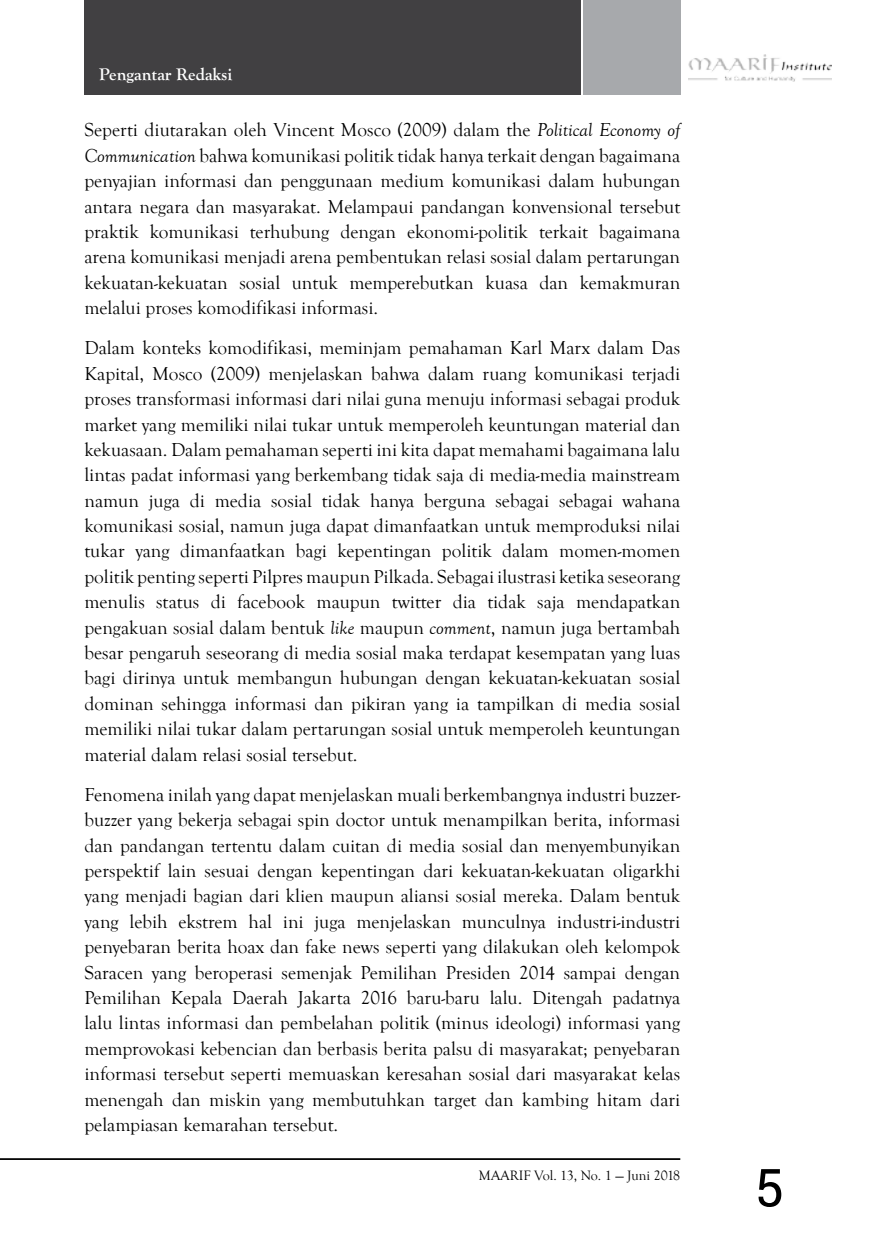
<style>
.page{position:relative;width:869px;height:1241px;background:#fff}
.page>*{position:absolute;margin:0;border:0;box-sizing:border-box;transform-origin:0 0}
.t1{font:52.5px "Roboto";color:#000}
.t2{font:19.25px/25.4px "Goudy Old Style T";color:#000;text-align:justify}
.t3{font:700 17.5px "Goudy Old Style T";color:#fff}
.t4{font:14px "Goudy Old Style T";color:#000}
.s1{font-style:italic}
</style>
<div class="page">
<div style="left:582px;top:0;width:98px;height:94px;background:#a7a9ac"></div>
<hr style="left:0;top:1157px;width:680px;height:2px;background:#000">
<div style="left:84px;top:0;width:496px;height:94px;background:#414042"></div>
<img style="left:688px;top:55px;width:142px;height:27px">
<p class="t3" style="left:99px;top:64px;width:134px">Pengantar Redaksi</p>
<p class="t2" style="left:84px;top:118px;width:597px">Seperti diutarakan oleh Vincent Mosco (2009) dalam the <span class="s1">Political Economy of Communication</span> bahwa komunikasi politik tidak hanya terkait dengan bagaimana penyajian informasi dan penggunaan medium komunikasi dalam hubungan antara negara dan masyarakat. Melampaui pandangan konvensional tersebut praktik komunikasi terhubung dengan ekonomi-politik terkait bagaimana arena komunikasi menjadi arena pembentukan relasi sosial dalam pertarungan kekuatan-kekuatan sosial untuk memperebutkan kuasa dan kemakmuran melalui proses komodifikasi informasi.</p>
<p class="t2" style="left:84px;top:336px;width:597px">Dalam konteks komodifikasi, meminjam pemahaman Karl Marx dalam Das Kapital, Mosco (2009) menjelaskan bahwa dalam ruang komunikasi terjadi proses transformasi informasi dari nilai guna menuju informasi sebagai produk market yang memiliki nilai tukar untuk memperoleh keuntungan material dan kekuasaan. Dalam pemahaman seperti ini kita dapat memahami bagaimana lalu lintas padat informasi yang berkembang tidak saja di media-media mainstream namun juga di media sosial tidak hanya berguna sebagai sebagai wahana komunikasi sosial, namun juga dapat dimanfaatkan untuk memproduksi nilai tukar yang dimanfaatkan bagi kepentingan politik dalam momen-momen politik penting seperti Pilpres maupun Pilkada. Sebagai ilustrasi ketika seseorang menulis status di facebook maupun twitter dia tidak saja mendapatkan pengakuan sosial dalam bentuk <span class="s1">like</span> maupun <span class="s1">comment</span>, namun juga bertambah besar pengaruh seseorang di media sosial maka terdapat kesempatan yang luas bagi dirinya untuk membangun hubungan dengan kekuatan-kekuatan sosial dominan sehingga informasi dan pikiran yang ia tampilkan di media sosial memiliki nilai tukar dalam pertarungan sosial untuk memperoleh keuntungan material dalam relasi sosial tersebut.</p>
<p class="t2" style="left:84px;top:782px;width:597px">Fenomena inilah yang dapat menjelaskan muali berkembangnya industri buzzer&shy;buzzer yang bekerja sebagai spin doctor untuk menampilkan berita, informasi dan pandangan tertentu dalam cuitan di media sosial dan menyembunyikan perspektif lain sesuai dengan kepentingan dari kekuatan-kekuatan oligarkhi yang menjadi bagian dari klien maupun aliansi sosial mereka. Dalam bentuk yang lebih ekstrem hal ini juga menjelaskan munculnya industri-industri penyebaran berita hoax dan fake news seperti yang dilakukan oleh kelompok Saracen yang beroperasi semenjak Pemilihan Presiden 2014 sampai dengan Pemilihan Kepala Daerah Jakarta 2016 baru-baru lalu. Ditengah padatnya lalu lintas informasi dan pembelahan politik (minus ideologi) informasi yang memprovokasi kebencian dan berbasis berita palsu di masyarakat; penyebaran informasi tersebut seperti memuaskan keresahan sosial dari masyarakat kelas menengah dan miskin yang membutuhkan target dan kambing hitam dari pelampiasan kemarahan tersebut.</p>
<p class="t4" style="left:478px;top:1167px;width:203px">MAARIF Vol. 13, No. 1 — Juni 2018</p>
<h1 class="t1" style="left:754px;top:1150px;width:31px">5</h1>
</div>
